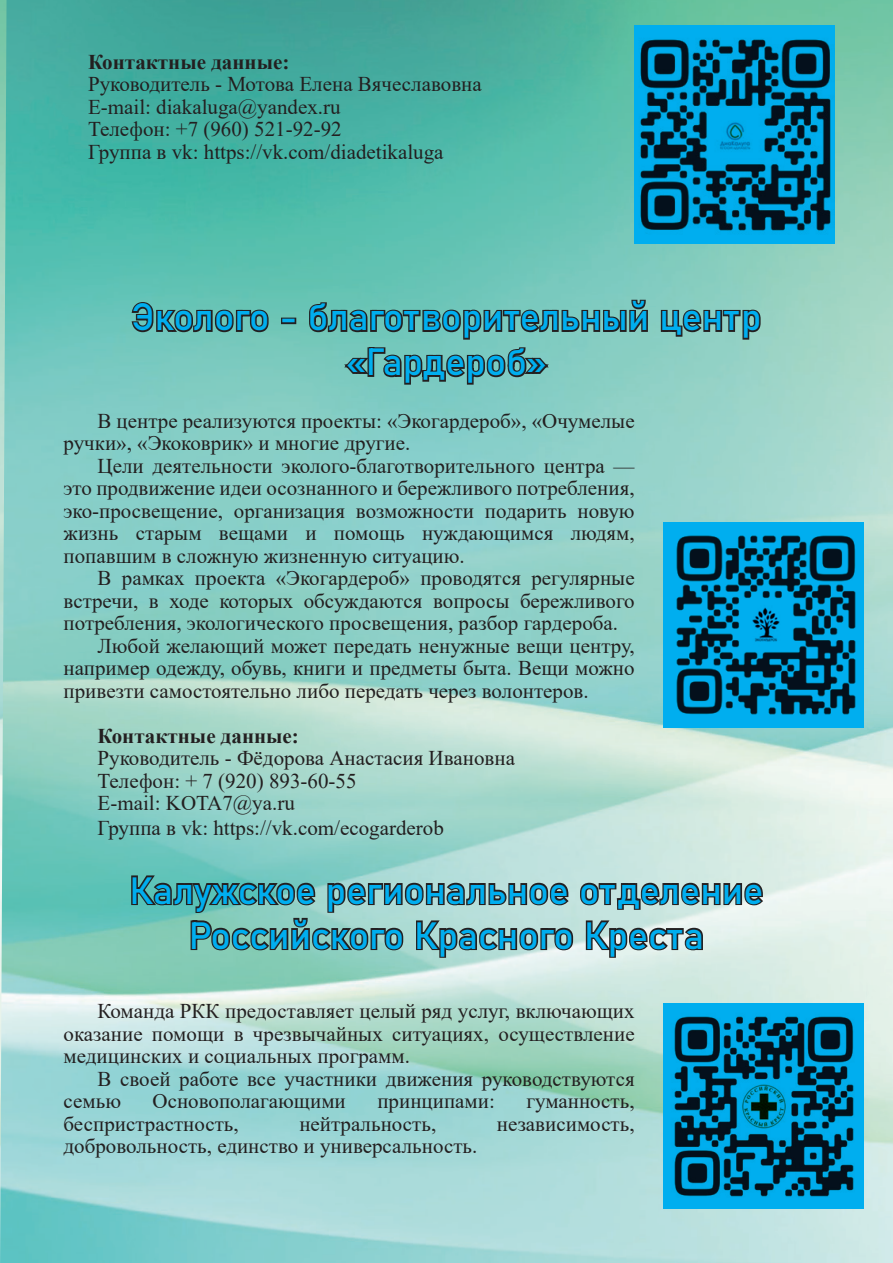
<style>
.page{position:relative;width:893px;height:1263px;background:#fff}
.page>*{position:absolute;margin:0;border:0;box-sizing:border-box;transform-origin:0 0}
.t1{font:37.5px/45px "Bahnschrift";color:#00aeef;text-align:center}
.t2{font:21px/22.5px "Times New Roman";color:#231f20}
.t3{font:700 21px "Times New Roman";color:#231f20}
</style>
<div class="page">
<img style="left:0;top:0;width:893px;height:1263px">
<svg style="left:130px;top:300px;width:106px;height:35px;background:#4c7e77"></svg>
<div style="left:236px;top:310px;width:7px;height:22px;border:3px solid #231f20"></div>
<div style="left:238px;top:310px;width:13px;height:6px;border:3px solid #231f20"></div>
<svg style="left:248px;top:307px;width:23px;height:27px"></svg>
<div style="left:281px;top:318px;width:15px;height:6px;border:3px solid #231f20"></div>
<svg style="left:307px;top:284px;width:62px;height:50px;background:#518e84"></svg>
<div style="left:370px;top:310px;width:7px;height:22px;border:3px solid #231f20"></div>
<div style="left:372px;top:310px;width:13px;height:6px;border:3px solid #231f20"></div>
<div style="left:593px;top:310px;width:7px;height:22px;border:3px solid #231f20"></div>
<div style="left:581px;top:310px;width:7px;height:22px;border:3px solid #231f20"></div>
<div style="left:584px;top:318px;width:14px;height:6px;border:3px solid #231f20"></div>
<svg style="left:601px;top:298px;width:48px;height:35px;background:#537671"></svg>
<div style="left:672px;top:310px;width:7px;height:22px;border:3px solid #231f20"></div>
<div style="left:663px;top:326px;width:14px;height:6px;border:3px solid #231f20"></div>
<div style="left:661px;top:310px;width:7px;height:22px;border:3px solid #231f20"></div>
<div style="left:676px;top:326px;width:6px;height:11px;border:3px solid #231f20"></div>
<svg style="left:681px;top:307px;width:23px;height:27px"></svg>
<div style="left:715px;top:310px;width:7px;height:22px;border:3px solid #231f20"></div>
<div style="left:703px;top:310px;width:7px;height:22px;border:3px solid #231f20"></div>
<div style="left:706px;top:318px;width:14px;height:6px;border:3px solid #231f20"></div>
<div style="left:728px;top:312px;width:7px;height:20px;border:3px solid #231f20"></div>
<div style="left:723px;top:310px;width:18px;height:6px;border:3px solid #231f20"></div>
<svg style="left:741px;top:244px;width:22px;height:131px;background:#84baad"></svg>
<svg style="left:341px;top:356px;width:26px;height:21px"></svg>
<div style="left:367px;top:347px;width:7px;height:30px;border:3px solid #231f20"></div>
<div style="left:369px;top:347px;width:16px;height:7px;border:3px solid #231f20"></div>
<svg style="left:381px;top:230px;width:201px;height:191px;background:#67aea5"></svg>
<img style="left:635px;top:26px;width:200px;height:218px">
<img style="left:664px;top:523px;width:199px;height:204px">
<div style="left:368px;top:883px;width:7px;height:22px;border:3px solid #231f20"></div>
<div style="left:370px;top:883px;width:13px;height:6px;border:3px solid #231f20"></div>
<div style="left:508px;top:883px;width:7px;height:22px;border:3px solid #231f20"></div>
<div style="left:511px;top:891px;width:14px;height:6px;border:3px solid #231f20"></div>
<div style="left:714px;top:883px;width:6px;height:22px;border:3px solid #231f20"></div>
<div style="left:702px;top:883px;width:6px;height:22px;border:3px solid #231f20"></div>
<div style="left:704px;top:891px;width:15px;height:6px;border:3px solid #231f20"></div>
<svg style="left:722px;top:880px;width:43px;height:27px"></svg>
<svg style="left:130px;top:803px;width:240px;height:150px;background:#71aea6"></svg>
<div style="left:371px;top:928px;width:6px;height:22px;border:3px solid #231f20"></div>
<div style="left:372px;top:928px;width:14px;height:6px;border:3px solid #231f20"></div>
<svg style="left:382px;top:848px;width:127px;height:146px;background:#9cbbb7"></svg>
<div style="left:510px;top:928px;width:7px;height:22px;border:3px solid #231f20"></div>
<div style="left:498px;top:928px;width:7px;height:22px;border:3px solid #231f20"></div>
<div style="left:501px;top:936px;width:14px;height:6px;border:3px solid #231f20"></div>
<svg style="left:517px;top:848px;width:187px;height:146px;background:#adc1bd"></svg>
<img style="left:663px;top:1004px;width:200px;height:205px">
<p class="t3" style="left:88px;top:46px;width:203px">Контактные данные:</p>
<p class="t2" style="left:88px;top:72px;width:395px">Руководитель - Мотова Елена Вячеславовна E-mail: diakaluga@yandex.ru<br>Телефон: +7 (960) 521-92-92<br>Группа в vk: https://vk.com/diadetikaluga</p>
<h1 class="t1" style="left:131px;top:292px;width:631px">Эколого - благотворительный центр «Гардероб»</h1>
<p class="t2" style="left:64px;top:409px;width:573px;text-indent:34px">В центре реализуются проекты: «Экогардероб», «Очумелые ручки», «Экоковрик» и многие другие.</p>
<p class="t2" style="left:64px;top:454px;width:573px;text-align:justify;text-indent:34px">Цели деятельности эколого-благотворительного центра — это продвижение идеи осознанного и бережливого потребления, эко-просвещение, организация возможности подарить новую жизнь старым вещами и помощь нуждающимся людям, попавшим в сложную жизненную ситуацию.</p>
<p class="t2" style="left:98px;top:566px;width:539px">В рамках проекта «Экогардероб» проводятся регулярные</p>
<p class="t2" style="left:64px;top:589px;width:573px">встречи, в ходе которых обсуждаются вопросы бережливого</p>
<p class="t2" style="left:64px;top:611px;width:556px">потребления, экологического просвещения, разбор гардероба.</p>
<p class="t2" style="left:98px;top:634px;width:539px">Любой желающий может передать ненужные вещи центру,</p>
<p class="t2" style="left:64px;top:656px;width:573px">например одежду, обувь, книги и предметы быта. Вещи можно</p>
<p class="t2" style="left:64px;top:679px;width:527px">привезти самостоятельно либо передать через волонтеров.</p>
<p class="t3" style="left:98px;top:720px;width:203px">Контактные данные:</p>
<p class="t2" style="left:98px;top:746px;width:419px">Руководитель - Фёдорова Анастасия Ивановна<br>Телефон: + 7 (920) 893-60-55<br>E-mail: KOTA7@ya.ru</p>
<p class="t2" style="left:98px;top:816px;width:348px">Группа в vk: https://vk.com/ecogarderob</p>
<h1 class="t1" style="left:129px;top:865px;width:636px">Калужское региональное отделение<br>Российского Красного Креста</h1>
<p class="t2" style="left:64px;top:999px;width:573px;text-align:justify;text-indent:34px">Команда РКК предоставляет целый ряд услуг, включающих оказание помощи в чрезвычайных ситуациях, осуществление медицинских и социальных программ.</p>
<p class="t2" style="left:64px;top:1067px;width:573px;text-indent:34px">В своей работе все участники движения руководствуются семью</p>
<p class="t2" style="left:153px;top:1089px;width:195px">Основополагающими</p>
<p class="t2" style="left:377px;top:1089px;width:119px">принципами:</p>
<p class="t2" style="left:526px;top:1089px;width:110px">гуманность,</p>
<p class="t2" style="left:64px;top:1112px;width:177px">беспристрастность,</p>
<p class="t2" style="left:299px;top:1112px;width:138px">нейтральность,</p>
<p class="t2" style="left:497px;top:1112px;width:139px">независимость,</p>
<p class="t2" style="left:64px;top:1134px;width:415px">добровольность, единство и универсальность.</p>
</div>
